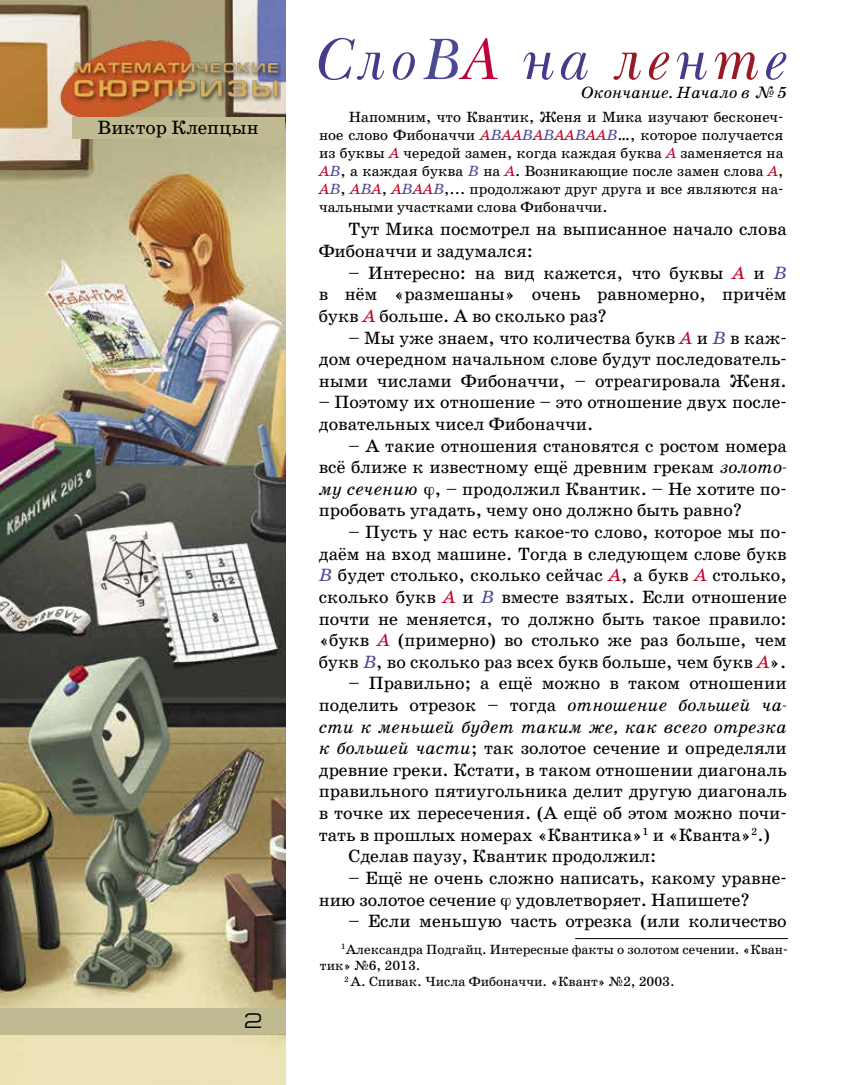
<style>
.page{position:relative;width:851px;height:1085px;background:#fff}
.page>*{position:absolute;margin:0;border:0;box-sizing:border-box;transform-origin:0 0}
.t1{font:59.7px "Baskerville Cyr Inclined";letter-spacing:.08em;color:#443b8a}
.t2{font:21px "Europe Ext";color:#000}
.t3{font:19.5px "School Book C";color:#000}
.t4{font:18px/21.6px "School Book C";color:#000;text-align:justify}
.t5{font:italic 18px "School Book C";color:#000}
.t6{font:italic 16.5px "School Book C";color:#000}
.t7{font:15px/18px "School Book C";color:#000;text-align:justify}
.t8{font:13.5px "School Book C";color:#000}
.s1{color:#4a4a94}
.s2{color:#c0003a}
.s3{color:#9b1827}
.s4{font-style:italic;color:#be0027}
.s5{font-style:italic;color:#4a4a94}
.s6{font-style:italic}
</style>
<div class="page">
<img style="left:0;top:0;width:285px;height:1084px">
<div style="left:0;top:1008px;width:285px;height:25px;background:#bfba91"></div>
<img style="left:52px;top:35px;width:229px;height:88px">
<hr style="left:575px;top:938px;width:212px;height:1px;background:#000">
<div style="left:72px;top:117px;width:213px;height:22px;background:#bfba91"></div>
<p class="t3" style="left:98px;top:117px;width:162px">Виктор Клепцын</p>
<p class="t2" style="left:244px;top:1009px;width:20px">2</p>
<h1 class="t1" style="left:314px;top:26px;width:474px">Сло<span class="s1">В</span><span class="s2">А</span> на <span class="s3">ле</span>н<span class="s3">т</span>е</h1>
<p class="t6" style="left:581px;top:84px;width:207px">Окончание. Начало в №5</p>
<p class="t7" style="left:319px;top:108px;width:466px;text-indent:30px">Напомним, что Квантик, Женя и Мика изучают бесконеч&shy;ное слово Фибоначчи <span class="s4">A</span><span class="s5">B</span><span class="s4">AA</span><span class="s5">B</span><span class="s4">A</span><span class="s5">B</span><span class="s4">AA</span><span class="s5">B</span><span class="s4">AA</span><span class="s5">B</span>…, которое получается из буквы <span class="s4">A</span> чередой замен, когда каждая буква <span class="s4">A</span> заменяется на <span class="s4">A</span><span class="s5">B</span>, а каждая буква <span class="s5">B</span> на <span class="s4">A</span>. Возникающие после замен слова <span class="s4">A</span>, <span class="s4">A</span><span class="s5">B</span>, <span class="s4">A</span><span class="s5">B</span><span class="s4">A</span>, <span class="s4">A</span><span class="s5">B</span><span class="s4">AA</span><span class="s5">B</span>,... продолжают друг друга и все являются на&shy;чальными участками слова Фибоначчи.</p>
<p class="t4" style="left:318px;top:219px;width:469px;text-indent:30px">Тут Мика посмотрел на выписанное начало слова<br>Фибоначчи и задумался:</p>
<p class="t4" style="left:318px;top:262px;width:469px;text-indent:30px">– Интересно: на вид кажется, что буквы <span class="s4">A</span> и <span class="s5">B </span>в нём «размешаны» очень равномерно, причём букв <span class="s4">A</span> больше. А во сколько раз?</p>
<p class="t4" style="left:319px;top:327px;width:469px;text-indent:30px">– Мы уже знаем, что количества букв <span class="s4">A</span> и <span class="s5">B</span> в каж&shy;дом очередном начальном слове будут последователь&shy;ными числами Фибоначчи, – отреагировала Женя.</p>
<p class="t4" style="left:319px;top:391px;width:469px">– Поэтому их отношение – это отношение двух после&shy;довательных чисел Фибоначчи.</p>
<p class="t4" style="left:319px;top:435px;width:469px;text-indent:30px">– А такие отношения становятся с ростом номера всё ближе к известному ещё древним грекам <span class="s6">золото&shy;му сечению</span> , – продолжил Квантик. – Не хотите по&shy;пробовать угадать, чему оно должно быть равно?</p>
<p class="t4" style="left:318px;top:521px;width:469px;text-indent:30px">– Пусть у нас есть какое-то слово, которое мы по&shy;даём на вход машине. Тогда в следующем слове букв <span class="s5">B</span> будет столько, сколько сейчас <span class="s4">A</span>, а букв <span class="s4">A</span> столько, сколько букв <span class="s4">A</span> и <span class="s5">B</span> вместе взятых. Если отношение почти не меняется, то должно быть такое правило: «букв <span class="s4">A</span> (примерно) во столько же раз больше, чем букв <span class="s5">B</span>, во сколько раз всех букв больше, чем букв <span class="s4">A</span>».</p>
<p class="t4" style="left:348px;top:672px;width:439px">– Правильно; а ещё можно в таком отношении</p>
<p class="t4" style="left:318px;top:694px;width:469px">поделить отрезок – тогда <span class="s6">отношение большей ча-</span></p>
<p class="t5" style="left:318px;top:716px;width:469px">сти к меньшей будет таким же, как всего отрезка</p>
<p class="t4" style="left:318px;top:737px;width:469px"><span class="s6">к большей части</span>; так золотое сечение и определяли</p>
<p class="t4" style="left:318px;top:759px;width:469px">древние греки. Кстати, в таком отношении диагональ</p>
<p class="t4" style="left:318px;top:780px;width:469px">правильного пятиугольника делит другую диагональ</p>
<p class="t4" style="left:318px;top:802px;width:469px">в точке их пересечения. (А ещё об этом можно почи-</p>
<p class="t4" style="left:318px;top:823px;width:452px">тать в прошлых номерах «Квантика»<sup>1</sup> и «Кванта»<sup>2</sup>.)</p>
<p class="t4" style="left:348px;top:845px;width:309px">Сделав паузу, Квантик продолжил:</p>
<p class="t4" style="left:318px;top:867px;width:469px;text-indent:30px">– Ещё не очень сложно написать, какому уравне&shy;нию золотое сечение удовлетворяет. Напишете?</p>
<p class="t4" style="left:348px;top:910px;width:439px">– Если меньшую часть отрезка (или количество</p>
<p class="t8" style="left:341px;top:941px;width:448px"><sup>1</sup>Александра Подгайц. Интересные факты о золотом сечении. «Кван-</p>
<p class="t8" style="left:320px;top:957px;width:102px">тик» №6, 2013.</p>
<p class="t8" style="left:344px;top:974px;width:332px"><sup>2</sup> А. Спивак. Числа Фибоначчи. «Квант» №2, 2003.</p>
</div>
